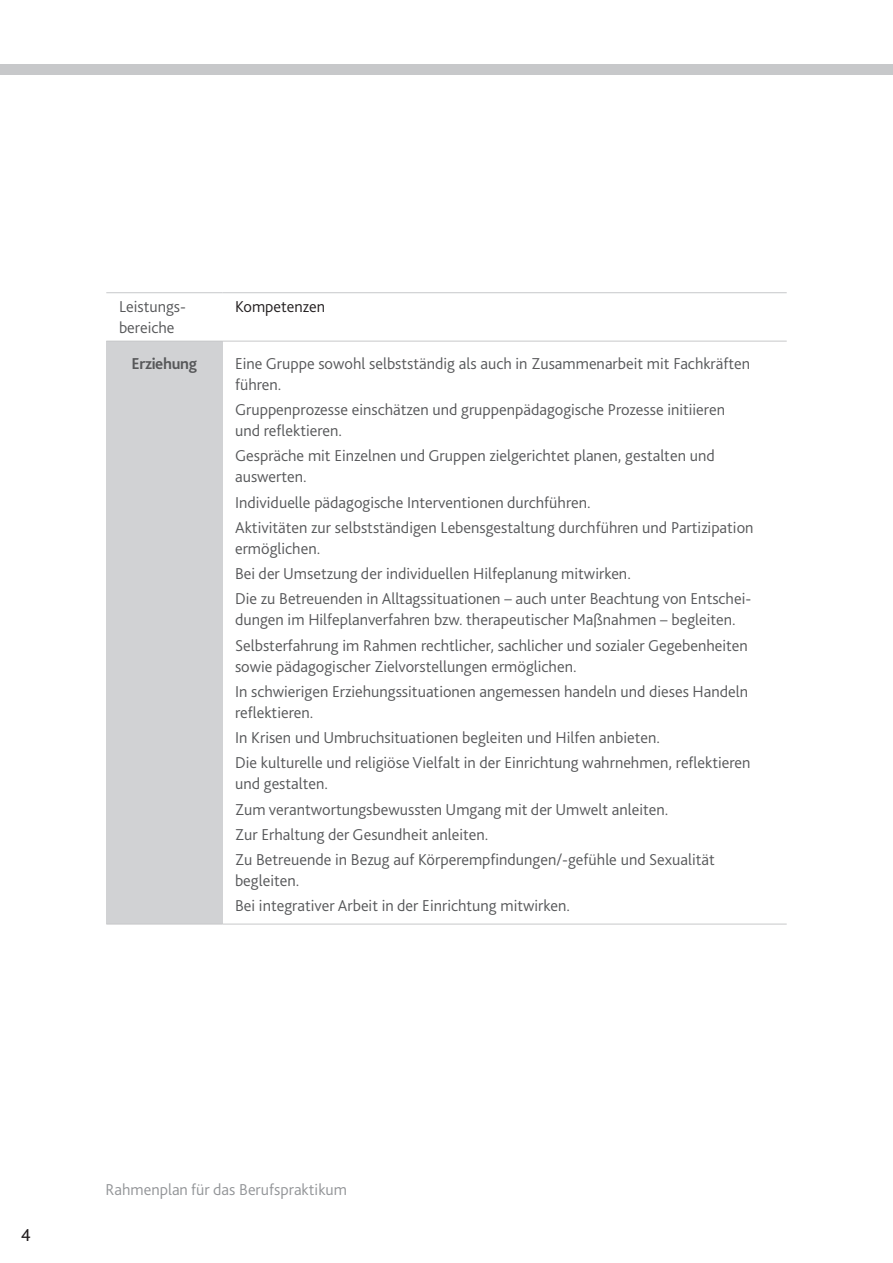
<style>
.page{position:relative;width:893px;height:1263px;background:#fff}
.page>*{position:absolute;margin:0;border:0;box-sizing:border-box;transform-origin:0 0}
.t1{font:18px "Bliss 2";color:#231f20}
.t2{font:300 16.5px/25.2px "Bliss 2";color:#57585a}
.t3{font:300 16.5px "Bliss 2";color:#939598}
.t4{font:300 16.5px "Bliss 2";color:#231f20}
.t5{font:700 16.5px "Bliss 2";letter-spacing:-.02em;color:#57585a}
</style>
<div class="page">
<div style="left:0;top:64px;width:893px;height:10px;background:#c7c8ca"></div>
<div style="left:106px;top:341px;width:116px;height:583px;background:#d1d2d4"></div>
<hr style="left:106px;top:292px;width:116px;height:1px;background:#c7c8ca">
<hr style="left:222px;top:292px;width:565px;height:1px;background:#c7c8ca">
<hr style="left:106px;top:341px;width:116px;height:1px;background:#c7c8ca">
<hr style="left:222px;top:341px;width:565px;height:1px;background:#c7c8ca">
<hr style="left:106px;top:924px;width:116px;height:1px;background:#c7c8ca">
<hr style="left:222px;top:924px;width:565px;height:1px;background:#c7c8ca">
<p class="t2" style="left:119px;top:295px;width:69px;line-height:21px">Leistungs&shy;bereiche</p>
<p class="t4" style="left:235px;top:296px;width:92px">Kompetenzen</p>
<p class="t5" style="left:132px;top:353px;width:67px">Erziehung</p>
<p class="t2" style="left:235px;top:352px;width:517px;line-height:21px">Eine Gruppe sowohl selbstständig als auch in Zusammenarbeit mit Fachkräften führen.</p>
<p class="t2" style="left:235px;top:399px;width:491px;line-height:21px">Gruppenprozesse einschätzen und gruppenpädagogische Prozesse initiieren und reflektieren.</p>
<p class="t2" style="left:235px;top:445px;width:481px;line-height:21px">Gespräche mit Einzelnen und Gruppen zielgerichtet planen, gestalten und auswerten.</p>
<p class="t2" style="left:235px;top:489px;width:520px">Individuelle pädagogische Interventionen durchführen.<br>Aktivitäten zur selbstständigen Lebensgestaltung durchführen und Partizipation</p>
<p class="t2" style="left:235px;top:535px;width:518px">ermöglichen.<br>Bei der Umsetzung der individuellen Hilfeplanung mitwirken.<br>Die zu Betreuenden in Alltagssituationen – auch unter Beachtung von Entschei-</p>
<p class="t2" style="left:235px;top:607px;width:514px">dungen im Hilfeplanverfahren bzw. therapeutischer Maßnahmen – begleiten.<br>Selbsterfahrung im Rahmen rechtlicher, sachlicher und sozialer Gegebenheiten</p>
<p class="t2" style="left:235px;top:653px;width:515px">sowie pädagogischer Zielvorstellungen ermöglichen.<br>In schwierigen Erziehungssituationen angemessen handeln und dieses Handeln</p>
<p class="t2" style="left:235px;top:699px;width:517px">reflektieren.<br>In Krisen und Umbruchsituationen begleiten und Hilfen anbieten.<br>Die kulturelle und religiöse Vielfalt in der Einrichtung wahrnehmen, reflektieren</p>
<p class="t2" style="left:235px;top:771px;width:481px">und gestalten.<br>Zum verantwortungsbewussten Umgang mit der Umwelt anleiten.<br>Zur Erhaltung der Gesundheit anleiten.<br>Zu Betreuende in Bezug auf Körperempfindungen/-gefühle und Sexualität</p>
<p class="t2" style="left:235px;top:867px;width:336px">begleiten.<br>Bei integrativer Arbeit in der Einrichtung mitwirken.</p>
<p class="t1" style="left:21px;top:1224px;width:12px">4</p>
<p class="t3" style="left:106px;top:1179px;width:243px">Rahmenplan für das Berufspraktikum</p>
</div>
